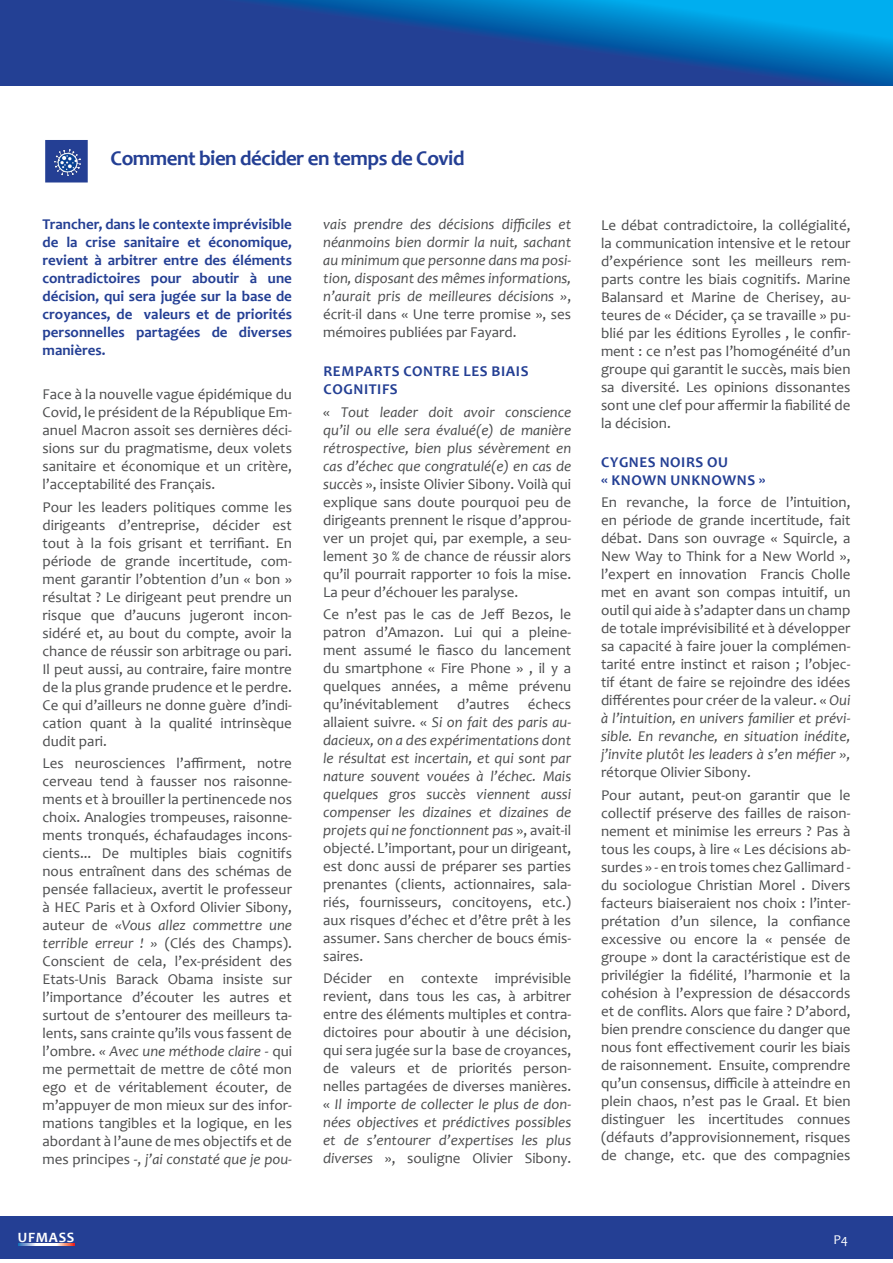
<style>
.page{position:relative;width:893px;height:1263px;background:#fff}
.page>*{position:absolute;margin:0;border:0;box-sizing:border-box;transform-origin:0 0}
.gros_titre_rubrique{font:700 21px "Candara";letter-spacing:-.025em;color:#243f94}
.texte{font:15px/18px "Candara";color:#4b4c4d;text-align:justify}
.texte-2{font:700 15px/18px "Candara";letter-spacing:.04em;color:#243f94}
.texte-3{font:italic 15px/18px "Candara";color:#4b4c4d;text-align:justify}
.t1{font:700 14.25px "Candara";letter-spacing:.05em;color:#fff}
.t2{font:13.5px "Candara";color:#fff}
.s1{font-style:italic}
.s2{font-style:normal}
</style>
<div class="page">
<svg style="left:0;top:0;width:893px;height:85px;background:#1558a6"></svg>
<div style="left:0;top:1216px;width:893px;height:42px;background:#243f94"></div>
<svg style="left:18px;top:1244px;width:56px;height:2px"></svg>
<div style="left:45px;top:140px;width:43px;height:42px;background:#243f94;border:2px solid #243f94"></div>
<img style="left:55px;top:150px;width:25px;height:26px">
<p class="gros_titre_rubrique" style="left:111px;top:145px;width:355px">Comment bien décider en temps de Covid</p>
<p class="texte-2" style="left:43px;top:215px;width:251px;text-align:justify">Trancher, dans le contexte imprévisible de la crise sanitaire et économique, revient à arbitrer entre des éléments contradictoires pour aboutir à une décision, qui sera jugée sur la base de croyances, de valeurs et de priorités personnelles partagées de diverses manières.</p>
<p class="texte" style="left:43px;top:385px;width:251px">Face à la nouvelle vague épidémique du Covid, le président de la République Em&shy;anuel Macron assoit ses dernières déci&shy;sions sur du pragmatisme, deux volets sanitaire et économique et un critère, l’acceptabilité des Français.</p>
<p class="texte" style="left:43px;top:498px;width:251px">Pour les leaders politiques comme les dirigeants d’entreprise, décider est tout à la fois grisant et terrifiant. En période de grande incertitude, com&shy;ment garantir l’obtention d’un « bon » résultat ? Le dirigeant peut prendre un risque que d’aucuns jugeront incon&shy;sidéré et, au bout du compte, avoir la chance de réussir son arbitrage ou pari.<br>Il peut aussi, au contraire, faire montre de la plus grande prudence et le perdre.<br>Ce qui d’ailleurs ne donne guère d’indi&shy;cation quant à la qualité intrinsèque dudit pari.</p>
<p class="texte" style="left:43px;top:754px;width:251px">Les neurosciences l’affirment, notre cerveau tend à fausser nos raisonne&shy;ments et à brouiller la pertinencede nos choix. Analogies trompeuses, raisonne&shy;ments tronqués, échafaudages incons&shy;cients... De multiples biais cognitifs nous entraînent dans des schémas de pensée fallacieux, avertit le professeur à HEC Paris et à Oxford Olivier Sibony, auteur de <span class="s1">«Vous allez commettre une terrible erreur ! »</span> (Clés des Champs).<br>Conscient de cela, l’ex-président des Etats-Unis Barack Obama insiste sur l’importance d’écouter les autres et surtout de s’entourer des meilleurs ta&shy;lents, sans crainte qu’ils vous fassent de l’ombre. <span class="s1">« Avec une méthode claire</span> - qui me permettait de mettre de côté mon ego et de véritablement écouter, de m’appuyer de mon mieux sur des infor&shy;mations tangibles et la logique, en les abordant à l’aune de mes objectifs et de mes principes -, <span class="s1">j’ai constaté que je pou-</span></p>
<p class="texte-3" style="left:323px;top:215px;width:250px">vais prendre des décisions difficiles et néanmoins bien dormir la nuit, sachant au minimum que personne dans ma posi&shy;tion, disposant des mêmes informations, n’aurait pris de meilleures décisions »<span class="s2">, écrit-il dans « Une terre promise », ses mémoires publiées par Fayard.</span></p>
<p class="texte-2" style="left:323px;top:362px;width:207px">REMPARTS CONTRE LES BIAIS<br>COGNITIFS</p>
<p class="texte" style="left:323px;top:403px;width:250px">« <span class="s1">Tout leader doit avoir conscience qu’il ou elle sera évalué(e) de manière rétrospective, bien plus sévèrement en cas d’échec que congratulé(e) en cas de succès</span> », insiste Olivier Sibony. Voilà qui explique sans doute pourquoi peu de dirigeants prennent le risque d’approu&shy;ver un projet qui, par exemple, a seu&shy;lement 30 % de chance de réussir alors qu’il pourrait rapporter 10 fois la mise.<br>La peur d’échouer les paralyse.</p>
<p class="texte" style="left:323px;top:605px;width:250px">Ce n’est pas le cas de Jeff Bezos, le patron d’Amazon. Lui qui a pleine&shy;ment assumé le fiasco du lancement du smartphone « Fire Phone » , il y a quelques années, a même prévenu qu’inévitablement d’autres échecs allaient suivre. « <span class="s1">Si on fait des paris au&shy;dacieux, on a des expérimentations dont le résultat est incertain, et qui sont par nature souvent vouées à l’échec. Mais quelques gros succès viennent aussi compenser les dizaines et dizaines de projets qui ne fonctionnent pas</span> », avait-il objecté. L’important, pour un dirigeant, est donc aussi de préparer ses parties prenantes (clients, actionnaires, sala&shy;riés, fournisseurs, concitoyens, etc.) aux risques d’échec et d’être prêt à les assumer. Sans chercher de boucs émis&shy;saires.</p>
<p class="texte" style="left:323px;top:969px;width:250px">Décider en contexte imprévisible revient, dans tous les cas, à arbitrer entre des éléments multiples et contra&shy;dictoires pour aboutir à une décision, qui sera jugée sur la base de croyances, de valeurs et de priorités person&shy;nelles partagées de diverses manières. « <span class="s1">Il importe de collecter le plus de don&shy;nées objectives et prédictives possibles et de s’entourer d’expertises les plus diverses</span> », souligne Olivier Sibony.</p>
<p class="texte" style="left:601px;top:216px;width:251px">Le débat contradictoire, la collégialité, la communication intensive et le retour d’expérience sont les meilleurs rem&shy;parts contre les biais cognitifs. Marine Balansard et Marine de Cherisey, au&shy;teures de « Décider, ça se travaille » pu&shy;blié par les éditions Eyrolles , le confir&shy;ment : ce n’est pas l’homogénéité d’un groupe qui garantit le succès, mais bien sa diversité. Les opinions dissonantes sont une clef pour affermir la fiabilité de la décision.</p>
<p class="texte-2" style="left:601px;top:453px;width:166px">CYGNES NOIRS OU<br>« KNOWN UNKNOWNS »</p>
<p class="texte" style="left:601px;top:493px;width:251px">En revanche, la force de l’intuition, en période de grande incertitude, fait débat. Dans son ouvrage « Squircle, a New Way to Think for a New World », l’expert en innovation Francis Cholle met en avant son compas intuitif, un outil qui aide à s’adapter dans un champ de totale imprévisibilité et à développer sa capacité à faire jouer la complémen&shy;tarité entre instinct et raison ; l’objec&shy;tif étant de faire se rejoindre des idées différentes pour créer de la valeur. « <span class="s1">Oui à l’intuition, en univers familier et prévi&shy;sible. En revanche, en situation inédite, j’invite plutôt les leaders à s’en méfier », </span>rétorque Olivier Sibony.</p>
<p class="texte" style="left:601px;top:786px;width:251px">Pour autant, peut-on garantir que le collectif préserve des failles de raison&shy;nement et minimise les erreurs ? Pas à tous les coups, à lire « Les décisions ab&shy;surdes » - en trois tomes chez Gallimard - du sociologue Christian Morel . Divers facteurs biaiseraient nos choix : l’inter&shy;prétation d’un silence, la confiance excessive ou encore la « pensée de groupe » dont la caractéristique est de privilégier la fidélité, l’harmonie et la cohésion à l’expression de désaccords et de conflits. Alors que faire ? D’abord, bien prendre conscience du danger que nous font effectivement courir les biais de raisonnement. Ensuite, comprendre qu’un consensus, difficile à atteindre en plein chaos, n’est pas le Graal. Et bien distinguer les incertitudes connues (défauts d’approvisionnement, risques de change, etc. que des compagnies</p>
<p class="t1" style="left:18px;top:1228px;width:58px">UFMASS</p>
<p class="t2" style="left:833px;top:1231px;width:16px">P4</p>
</div>
